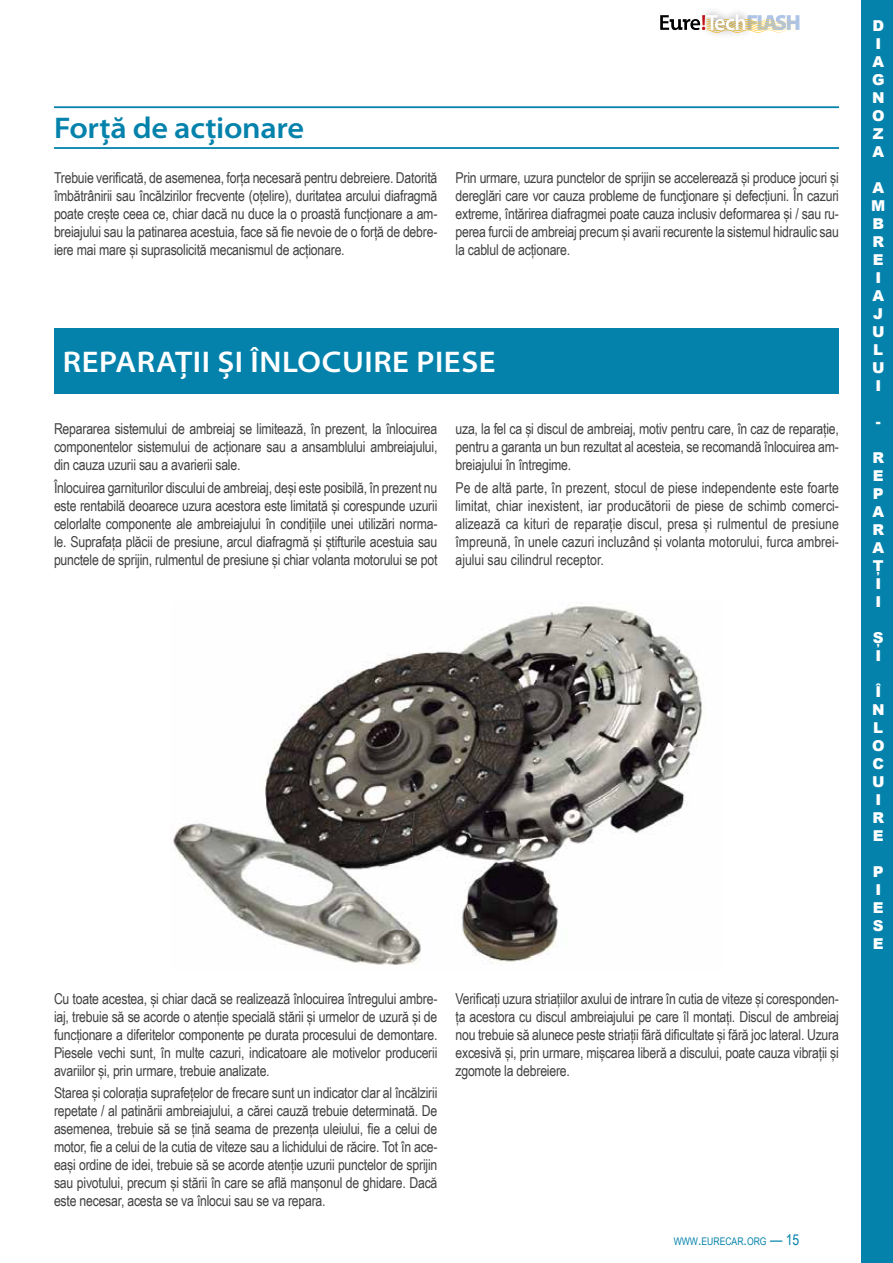
<style>
.page{position:relative;width:893px;height:1263px;background:#fff}
.page>*{position:absolute;margin:0;border:0;box-sizing:border-box;transform-origin:0 0}
.t1{font:600 semi-expanded 30px "Myriad Pro";letter-spacing:.02em;color:#fff}
.t2{font:600 semi-expanded 30px "Myriad Pro";letter-spacing:-.01em;color:#0482ab}
.t3{font:15px/18px "Arial Narrow";letter-spacing:-.015em;color:#414042;text-align:justify}
.t4{font:900 15px/18px "Arial";color:#fff}
.t5{font:10.5px "Arial Narrow";color:#0482ab}
.s1{font-size:15px}
</style>
<div class="page">
<svg style="left:660px;top:14px;width:139px;height:19px"></svg>
<div style="left:862px;top:0;width:31px;height:1263px;background:#0482ab"></div>
<hr style="left:54px;top:106px;width:785px;height:2px;background:#0482ab">
<hr style="left:54px;top:147px;width:785px;height:2px;background:#0482ab">
<div style="left:54px;top:328px;width:785px;height:66px;background:#0482ab"></div>
<img style="left:172px;top:606px;width:532px;height:359px">
<h1 class="t2" style="left:54px;top:111px;width:252px">Forță de acționare</h1>
<p class="t3" style="left:54px;top:168px;width:385px">Trebuie verificată, de asemenea, forța necesară pentru debreiere. Datorită îmbătrânirii sau încălzirilor frecvente (oțelire), duritatea arcului diafragmă poate crește ceea ce, chiar dacă nu duce la o proastă funcționare a am&shy;breiajului sau la patinarea acestuia, face să fie nevoie de o forță de debre&shy;iere mai mare și suprasolicită mecanismul de acționare.</p>
<p class="t3" style="left:455px;top:168px;width:385px">Prin urmare, uzura punctelor de sprijin se accelerează și produce jocuri și dereglări care vor cauza probleme de funcţionare și defecțiuni. În cazuri extreme, întărirea diafragmei poate cauza inclusiv deformarea și / sau ru&shy;perea furcii de ambreiaj precum și avarii recurente la sistemul hidraulic sau la cablul de acționare.</p>
<h1 class="t1" style="left:63px;top:345px;width:434px">REPARAȚII ȘI ÎNLOCUIRE PIESE</h1>
<p class="t3" style="left:54px;top:419px;width:385px">Repararea sistemului de ambreiaj se limitează, în prezent, la înlocuirea componentelor sistemului de acționare sau a ansamblului ambreiajului, din cauza uzurii sau a avarierii sale.</p>
<p class="t3" style="left:54px;top:478px;width:385px">Înlocuirea garniturilor discului de ambreiaj, deși este posibilă, în prezent nu este rentabilă deoarece uzura acestora este limitată și corespunde uzurii celorlalte componente ale ambreiajului în condițiile unei utilizări norma&shy;le. Suprafața plăcii de presiune, arcul diafragmă și știfturile acestuia sau punctele de sprijin, rulmentul de presiune și chiar volanta motorului se pot</p>
<p class="t3" style="left:455px;top:419px;width:385px">uza, la fel ca și discul de ambreiaj, motiv pentru care, în caz de reparație, pentru a garanta un bun rezultat al acesteia, se recomandă înlocuirea am&shy;breiajului în întregime.</p>
<p class="t3" style="left:455px;top:478px;width:385px">Pe de altă parte, în prezent, stocul de piese independente este foarte limitat, chiar inexistent, iar producătorii de piese de schimb comerci&shy;alizează ca kituri de reparație discul, presa și rulmentul de presiune împreună, în unele cazuri incluzând și volanta motorului, furca ambrei&shy;ajului sau cilindrul receptor.</p>
<p class="t3" style="left:54px;top:989px;width:385px">Cu toate acestea, și chiar dacă se realizează înlocuirea întregului ambre&shy;iaj, trebuie să se acorde o atenție specială stării și urmelor de uzură și de funcționare a diferitelor componente pe durata procesului de demontare.<br>Piesele vechi sunt, în multe cazuri, indicatoare ale motivelor producerii avariilor și, prin urmare, trebuie analizate.</p>
<p class="t3" style="left:54px;top:1083px;width:385px">Starea și colorația suprafețelor de frecare sunt un indicator clar al încălzirii repetate / al patinării ambreiajului, a cărei cauză trebuie determinată. De asemenea, trebuie să se țină seama de prezența uleiului, fie a celui de motor, fie a celui de la cutia de viteze sau a lichidului de răcire. Tot în ace&shy;eași ordine de idei, trebuie să se acorde atenție uzurii punctelor de sprijin sau pivotului, precum și stării în care se află manșonul de ghidare. Dacă este necesar, acesta se va înlocui sau se va repara.</p>
<p class="t3" style="left:455px;top:989px;width:385px">Verificați uzura striațiilor axului de intrare în cutia de viteze și coresponden&shy;ța acestora cu discul ambreiajului pe care îl montați. Discul de ambreiaj nou trebuie să alunece peste striații fără dificultate și fără joc lateral. Uzura excesivă și, prin urmare, mișcarea liberă a discului, poate cauza vibrații și zgomote la debreiere.</p>
<p class="t5" style="left:674px;top:1233px;width:127px">WWW<span class="s1">.</span>EURECAR<span class="s1">.</span>ORG <span class="s1">— 15</span></p>
<p class="t4" style="left:872px;top:16px;width:14px">D<br>I<br>A<br>G<br>N<br>O<br>Z<br>A</p>
<p class="t4" style="left:871px;top:178px;width:16px">A<br>M<br>B<br>R<br>E<br>I<br>A<br>J<br>U<br>L<br>U<br>I</p>
<p class="t4" style="left:876px;top:412px;width:6px">-</p>
<p class="t4" style="left:872px;top:448px;width:13px">R<br>E<br>P<br>A<br>R<br>A<br>Ț<br>I<br>I</p>
<p class="t4" style="left:873px;top:628px;width:12px">Ș<br>I</p>
<p class="t4" style="left:872px;top:682px;width:14px">Î<br>N<br>L<br>O<br>C<br>U<br>I<br>R<br>E</p>
<p class="t4" style="left:873px;top:862px;width:12px">P<br>I<br>E<br>S<br>E</p>
</div>
